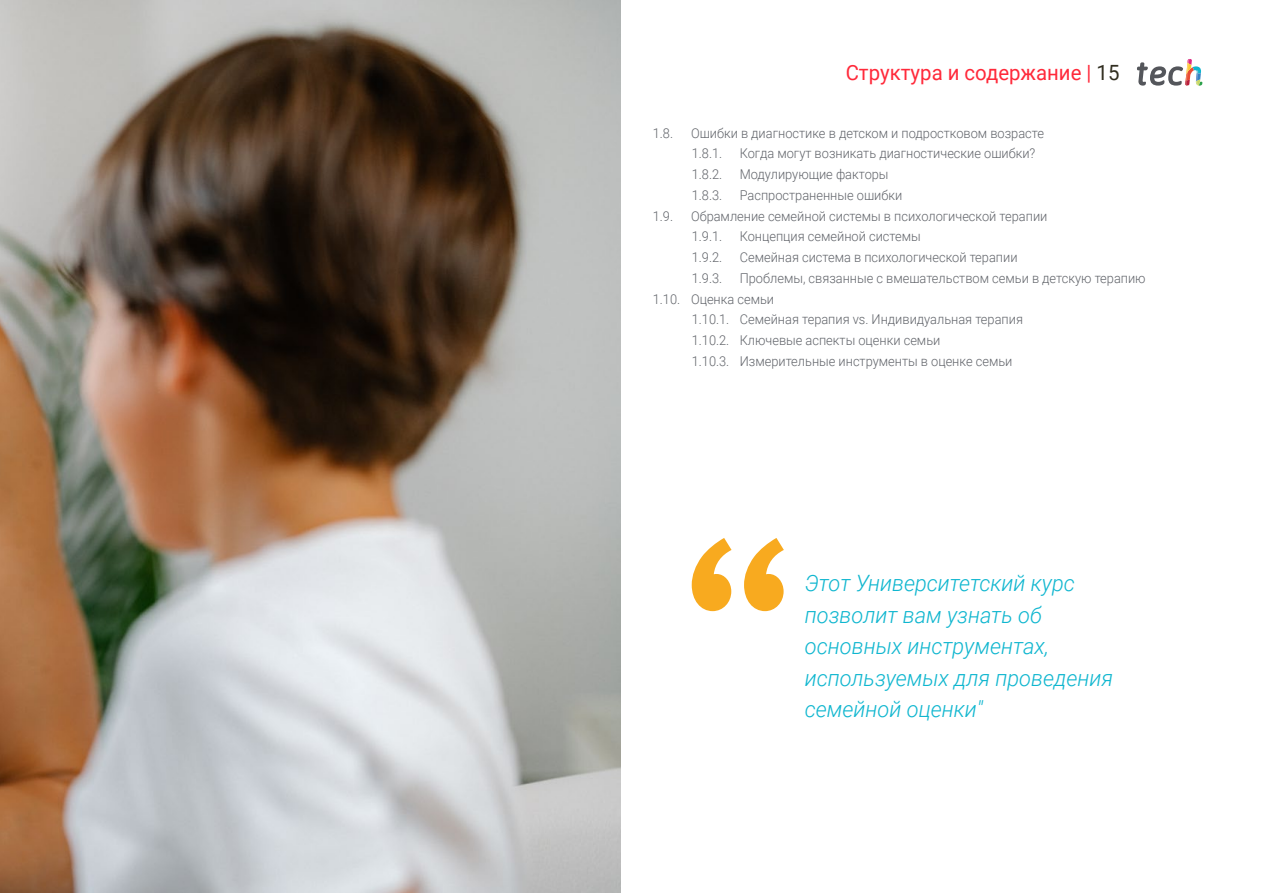
<style>
.page{position:relative;width:1263px;height:893px;background:#fff}
.page>*{position:absolute;margin:0;border:0;box-sizing:border-box;transform-origin:0 0}
.t1{font:italic 300 22.5px/31.5px "Roboto";color:#0fb6cf}
.t2{font:21px "Roboto";color:#ff293a}
.t3{font:300 13.5px/20.7px "Roboto";color:#61646a;scale:.95 1}
.s1{color:#312e20}
</style>
<div class="page">
<svg style="left:692px;top:538px;width:92px;height:73px"></svg>
<svg style="left:1137px;top:59px;width:65px;height:27px"></svg>
<img style="left:0;top:0;width:621px;height:893px">
<h2 class="t2" style="left:846px;top:57px;width:275px">Структура и содержание | <span class="s1">15</span></h2>
<p class="t3" style="left:653px;top:122px;width:23px">1.8.</p>
<p class="t3" style="left:691px;top:122px;width:373px">Ошибки в диагностике в детском и подростковом возрасте<br>1.8.1.</p>
<p class="t3" style="left:740px;top:143px;width:313px">Когда могут возникать диагностические ошибки?</p>
<p class="t3" style="left:692px;top:164px;width:34px">1.8.2.</p>
<p class="t3" style="left:740px;top:164px;width:158px">Модулирующие факторы</p>
<p class="t3" style="left:692px;top:184px;width:34px">1.8.3.</p>
<p class="t3" style="left:740px;top:184px;width:173px">Распространенные ошибки</p>
<p class="t3" style="left:653px;top:205px;width:23px">1.9.</p>
<p class="t3" style="left:691px;top:205px;width:377px">Обрамление семейной системы в психологической терапии<br>1.9.1.</p>
<p class="t3" style="left:740px;top:226px;width:192px">Концепция семейной системы</p>
<p class="t3" style="left:692px;top:247px;width:34px">1.9.2.</p>
<p class="t3" style="left:740px;top:247px;width:294px">Семейная система в психологической терапии</p>
<p class="t3" style="left:692px;top:267px;width:34px">1.9.3.</p>
<p class="t3" style="left:740px;top:267px;width:429px">Проблемы, связанные с вмешательством семьи в детскую терапию</p>
<p class="t3" style="left:653px;top:288px;width:129px">1.10. Оценка семьи</p>
<p class="t3" style="left:692px;top:309px;width:350px">1.10.1. Семейная терапия vs. Индивидуальная терапия</p>
<p class="t3" style="left:692px;top:330px;width:263px">1.10.2. Ключевые аспекты оценки семьи</p>
<p class="t3" style="left:692px;top:350px;width:339px">1.10.3. Измерительные инструменты в оценке семьи</p>
<h1 class="t1" style="left:805px;top:567px;width:310px">Этот Университетский курс позволит вам узнать об основных инструментах, используемых для проведения семейной оценки"</h1>
</div>
